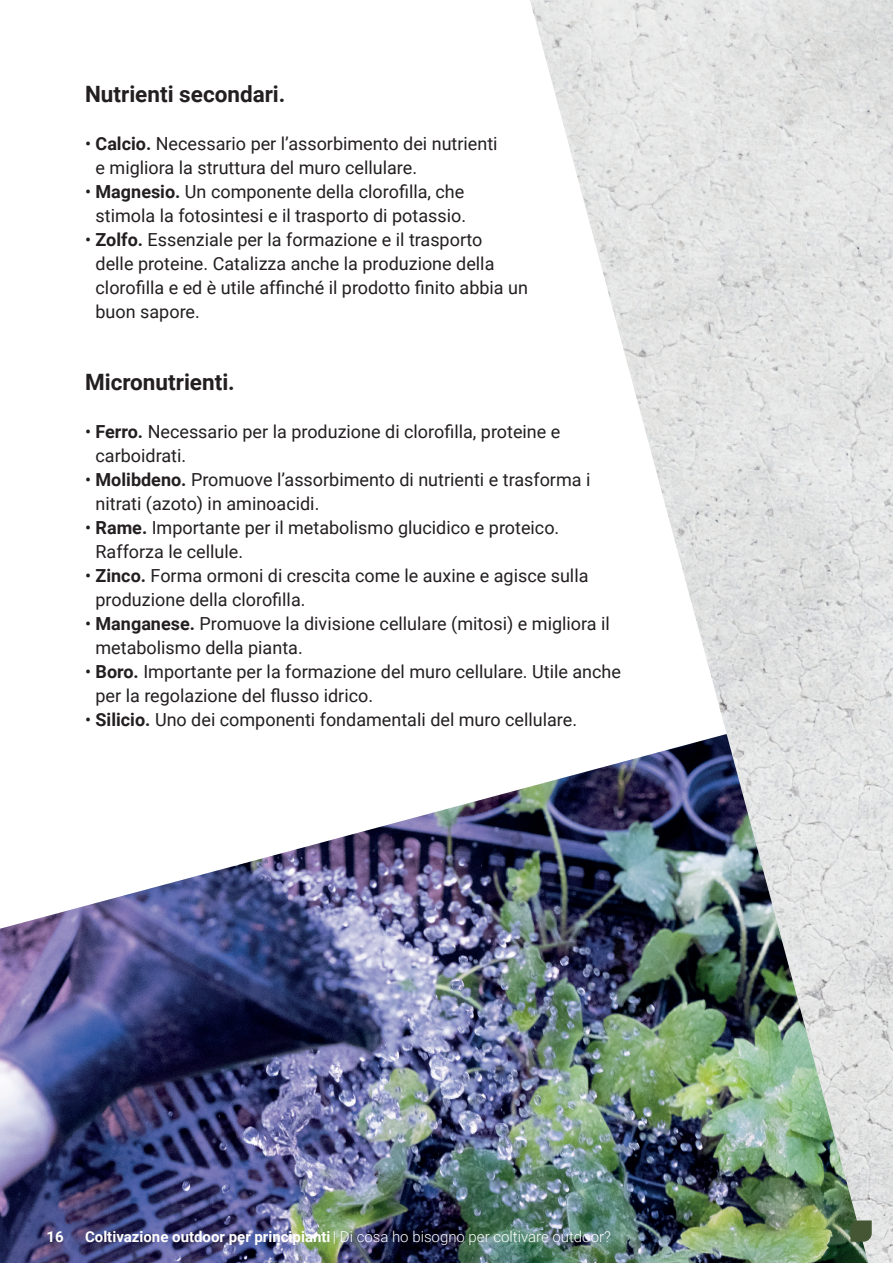
<style>
.page{position:relative;width:893px;height:1263px;background:#fff}
.page>*{position:absolute;margin:0;border:0;box-sizing:border-box;transform-origin:0 0}
.t1{font:700 22.5px "Roboto";color:#231f20}
.t2{font:18px/24px "Roboto";color:#231f20}
.t3{font:300 15px "Roboto";color:#fff}
.t4{font:700 15px "Roboto";color:#fff}
.s1{font-weight:700}
</style>
<div class="page">
<img style="left:868px;top:0;width:25px;height:736px">
<img style="left:868px;top:736px;width:25px;height:527px">
<svg style="left:530px;top:0;width:338px;height:734px;fill:#e5e6e6"></svg>
<img style="left:0;top:734px;width:868px;height:529px">
<svg style="left:850px;top:1220px;width:22px;height:22px"></svg>
<p class="t1" style="left:85px;top:78px;width:202px">Nutrienti secondari.</p>
<p class="t2" style="left:96px;top:131px;width:404px;text-indent:-11px">• <span class="s1">Calcio.</span> Necessario per l’assorbimento dei nutrienti e migliora la struttura del muro cellulare.</p>
<p class="t2" style="left:85px;top:179px;width:383px;text-align:center">• <span class="s1">Magnesio.</span> Un componente della clorofilla, che stimola la fotosintesi e il trasporto di potassio.</p>
<p class="t2" style="left:96px;top:227px;width:434px;text-indent:-11px">• <span class="s1">Zolfo.</span> Essenziale per la formazione e il trasporto<br>delle proteine. Catalizza anche la produzione della clorofilla e ed è utile affinché il prodotto finito abbia un buon sapore.</p>
<p class="t1" style="left:85px;top:366px;width:151px">Micronutrienti.</p>
<p class="t2" style="left:96px;top:419px;width:466px;text-indent:-11px">• <span class="s1">Ferro.</span> Necessario per la produzione di clorofilla, proteine e carboidrati.</p>
<p class="t2" style="left:96px;top:467px;width:496px;text-indent:-11px">• <span class="s1">Molibdeno.</span> Promuove l’assorbimento di nutrienti e trasforma i nitrati (azoto) in aminoacidi.</p>
<p class="t2" style="left:96px;top:515px;width:465px;text-indent:-11px">• <span class="s1">Rame.</span> Importante per il metabolismo glucidico e proteico.<br>Rafforza le cellule.</p>
<p class="t2" style="left:96px;top:563px;width:494px;text-indent:-11px">• <span class="s1">Zinco.</span> Forma ormoni di crescita come le auxine e agisce sulla produzione della clorofilla.</p>
<p class="t2" style="left:96px;top:611px;width:516px;text-indent:-11px">• <span class="s1">Manganese.</span> Promuove la divisione cellulare (mitosi) e migliora il metabolismo della pianta.</p>
<p class="t2" style="left:96px;top:659px;width:527px;text-indent:-11px">• <span class="s1">Boro.</span> Importante per la formazione del muro cellulare. Utile anche per la regolazione del flusso idrico.</p>
<p class="t2" style="left:85px;top:707px;width:494px">• <span class="s1">Silicio.</span> Uno dei componenti fondamentali del muro cellulare.</p>
<p class="t4" style="left:47px;top:1226px;width:19px">16</p>
<p class="t3" style="left:85px;top:1226px;width:527px"><span class="s1">Coltivazione outdoor per principianti</span> | Di cosa ho bisogno per coltivare outdoor?</p>
</div>
